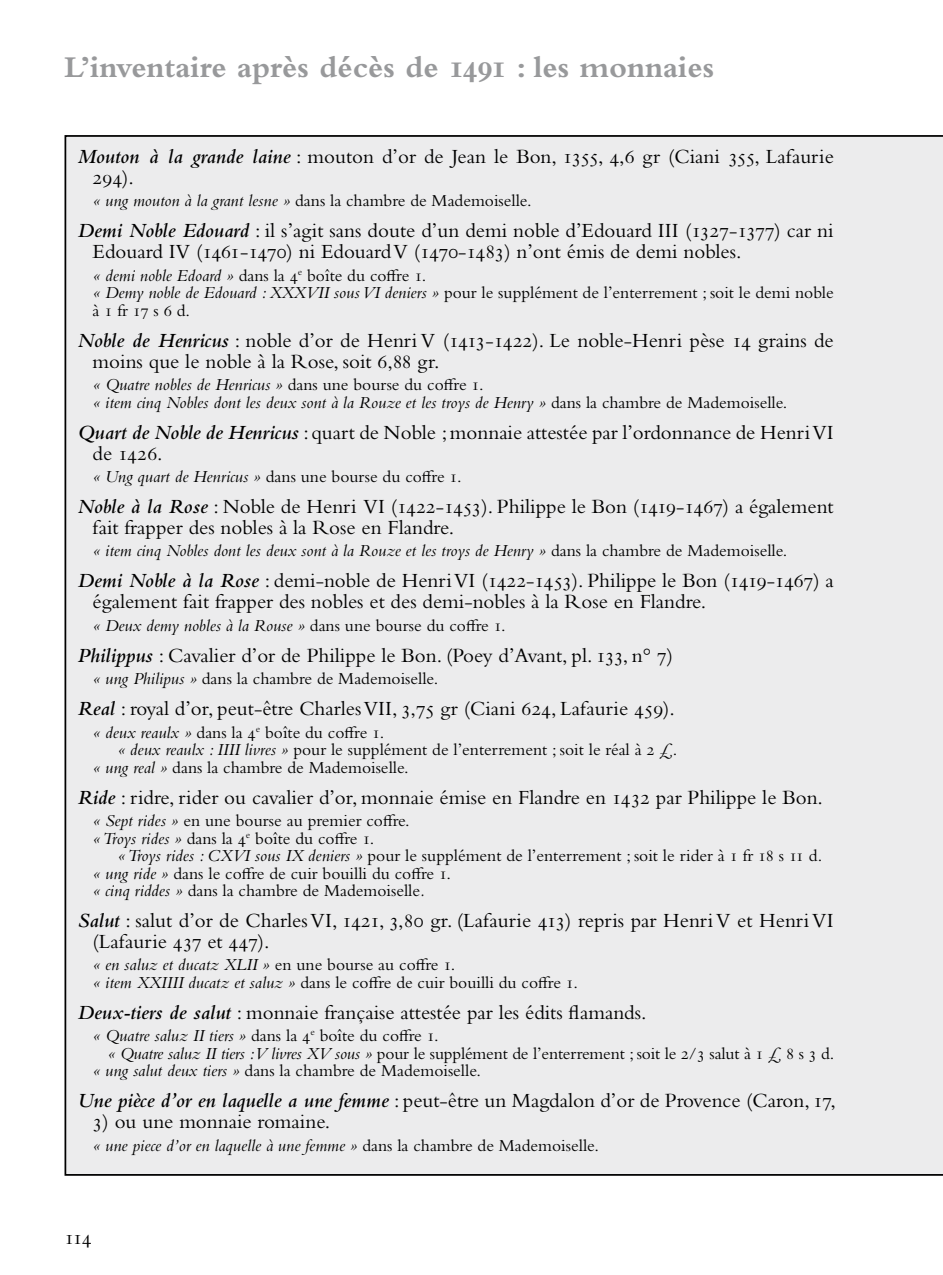
<style>
.page{position:relative;width:943px;height:1275px;background:#fff}
.page>*{position:absolute;margin:0;border:0;box-sizing:border-box;transform-origin:0 0}
.t1{font:700 31.5px "Bembo Std";color:#98999b}
.t2{font:21px/21px "Bembo Std";color:#000}
.t3{font:17.5px/17.5px "Bembo Std";color:#000}
.t4{font:italic 17.5px/17.5px "Bembo Std";color:#000}
.s1{font-weight:600;font-style:italic}
.s2{font-style:italic}
.s3{font-style:normal}
</style>
<div class="page">
<div style="left:64px;top:135px;width:879px;height:1041px;background:#ececed"></div>
<h1 class="t1" style="left:64px;top:50px;width:651px">L’inventaire après décès de 1491 : les monnaies</h1>
<p class="t2" style="left:93px;top:145px;width:742px;text-indent:-15px"><span class="s1">Mouton à la grande laine</span> : mouton d’or de Jean le Bon, 1355, 4,6 gr (Ciani 355, Lafaurie<br>294).</p>
<p class="t3" style="left:93px;top:192px;width:440px"><span class="s2">« ung mouton à la grant lesne »</span> dans la chambre de Mademoiselle.</p>
<p class="t2" style="left:93px;top:220px;width:742px;text-indent:-15px"><span class="s1">Demi Noble Edouard</span> : il s’agit sans doute d’un demi noble d’Edouard III (1327-1377) car ni<br>Edouard IV (1461-1470) ni Edouard V (1470-1483) n’ont émis de demi nobles.</p>
<p class="t3" style="left:93px;top:266px;width:742px"><span class="s2">« demi noble Edoard »</span> dans la 4<sup>e</sup> boîte du coffre 1.<br><span class="s2">« Demy noble de Edouard : XXXVII sous VI deniers »</span> pour le supplément de l’enterrement ; soit le demi noble à 1 fr 17 s 6 d.</p>
<p class="t2" style="left:93px;top:329px;width:742px;text-indent:-15px"><span class="s1">Noble de Henricus</span> : noble d’or de Henri V (1413-1422). Le noble-Henri pèse 14 grains de moins que le noble à la Rose, soit 6,88 gr.</p>
<p class="t4" style="left:93px;top:376px;width:696px">« Quatre nobles de Henricus » <span class="s3">dans une bourse du coffre 1.<br></span>« item cinq Nobles dont les deux sont à la Rouze et les troys de Henry » <span class="s3">dans la chambre de Mademoiselle.</span></p>
<p class="t2" style="left:93px;top:421px;width:742px;text-indent:-15px"><span class="s1">Quart de Noble de Henricus</span> : quart de Noble ; monnaie attestée par l’ordonnance de HenriVI de 1426.</p>
<p class="t3" style="left:93px;top:467px;width:370px"><span class="s2">« Ung quart de Henricus »</span> dans une bourse du coffre 1.</p>
<p class="t2" style="left:93px;top:495px;width:742px;text-indent:-15px"><span class="s1">Noble à la Rose</span> : Noble de Henri VI (1422-1453). Philippe le Bon (1419-1467) a également fait frapper des nobles à la Rose en Flandre.</p>
<p class="t4" style="left:93px;top:542px;width:696px">« item cinq Nobles dont les deux sont à la Rouze et les troys de Henry » <span class="s3">dans la chambre de Mademoiselle.</span></p>
<p class="t2" style="left:93px;top:570px;width:742px;text-indent:-15px"><span class="s1">Demi Noble à la Rose</span> : demi-noble de Henri VI (1422-1453). Philippe le Bon (1419-1467) a également fait frapper des nobles et des demi-nobles à la Rose en Flandre.</p>
<p class="t4" style="left:93px;top:616px;width:414px">« Deux demy nobles à la Rouse » <span class="s3">dans une bourse du coffre 1.</span></p>
<p class="t2" style="left:78px;top:644px;width:597px"><span class="s1">Philippus</span> : Cavalier d’or de Philippe le Bon. (Poey d’Avant, pl. 133, n° 7)</p>
<p class="t3" style="left:93px;top:670px;width:347px"><span class="s2">« ung Philipus »</span> dans la chambre de Mademoiselle.</p>
<p class="t2" style="left:78px;top:698px;width:599px"><span class="s1">Real</span> : royal d’or, peut-être Charles VII, 3,75 gr (Ciani 624, Lafaurie 459).</p>
<p class="t3" style="left:93px;top:723px;width:293px"><span class="s2">« deux reaulx »</span> dans la 4<sup>e</sup> boîte du coffre 1.</p>
<p class="t3" style="left:117px;top:741px;width:561px"><span class="s2">« deux reaulx : IIII livres »</span> pour le supplément de l’enterrement ; soit le réal à 2 £.</p>
<p class="t3" style="left:93px;top:758px;width:317px"><span class="s2">« ung real »</span> dans la chambre de Mademoiselle.</p>
<p class="t2" style="left:78px;top:786px;width:746px"><span class="s1">Ride</span> : ridre, rider ou cavalier d’or, monnaie émise en Flandre en 1432 par Philippe le Bon.</p>
<p class="t3" style="left:93px;top:811px;width:319px"><span class="s2">« Sept rides »</span> en une bourse au premier coffre. <span class="s2">«Troys rides »</span> dans la 4<sup>e</sup> boîte du coffre 1.</p>
<p class="t3" style="left:93px;top:846px;width:731px;text-indent:25px"><span class="s2">«Troys rides : CXVI sous IX deniers »</span> pour le supplément de l’enterrement ; soit le rider à 1 fr 18 s 11 d. <span class="s2">« ung ride »</span> dans le coffre de cuir bouilli du coffre 1.<br><span class="s2">« cinq riddes »</span> dans la chambre de Mademoiselle<span class="s2">.</span></p>
<p class="t2" style="left:93px;top:909px;width:742px;text-indent:-15px"><span class="s1">Salut</span> : salut d’or de Charles VI, 1421, 3,80 gr. (Lafaurie 413) repris par Henri V et Henri VI (Lafaurie 437 et 447).</p>
<p class="t3" style="left:93px;top:956px;width:487px"><span class="s2">« en saluz et ducatz XLII »</span> en une bourse au coffre 1.<br><span class="s2">« item XXIIII ducatz et saluz »</span> dans le coffre de cuir bouilli du coffre 1.</p>
<p class="t2" style="left:78px;top:1001px;width:570px"><span class="s1">Deux-tiers de salut</span> : monnaie française attestée par les édits flamands.</p>
<p class="t3" style="left:93px;top:1027px;width:348px"><span class="s2">« Quatre saluz II tiers »</span> dans la 4<sup>e</sup> boîte du coffre 1.</p>
<p class="t3" style="left:107px;top:1044px;width:728px"><span class="s2">« Quatre saluz II tiers :V livres XV sous »</span> pour le supplément de l’enterrement ; soit le 2/3 salut à 1 £ 8 s 3 d.</p>
<p class="t3" style="left:93px;top:1062px;width:390px"><span class="s2">« ung salut deux tiers »</span> dans la chambre de Mademoiselle.</p>
<p class="t2" style="left:78px;top:1090px;width:759px"><span class="s1">Une pièce d’or en laquelle a une femme</span> : peut-être un Magdalon d’or de Provence (Caron, 17,</p>
<p class="t2" style="left:93px;top:1111px;width:239px">3) ou une monnaie romaine.</p>
<p class="t4" style="left:93px;top:1136px;width:508px">« une piece d’or en laquelle à une femme » <span class="s3">dans la chambre de Mademoiselle.</span></p>
<p class="t2" style="left:64px;top:1226px;width:29px">114</p>
</div>
